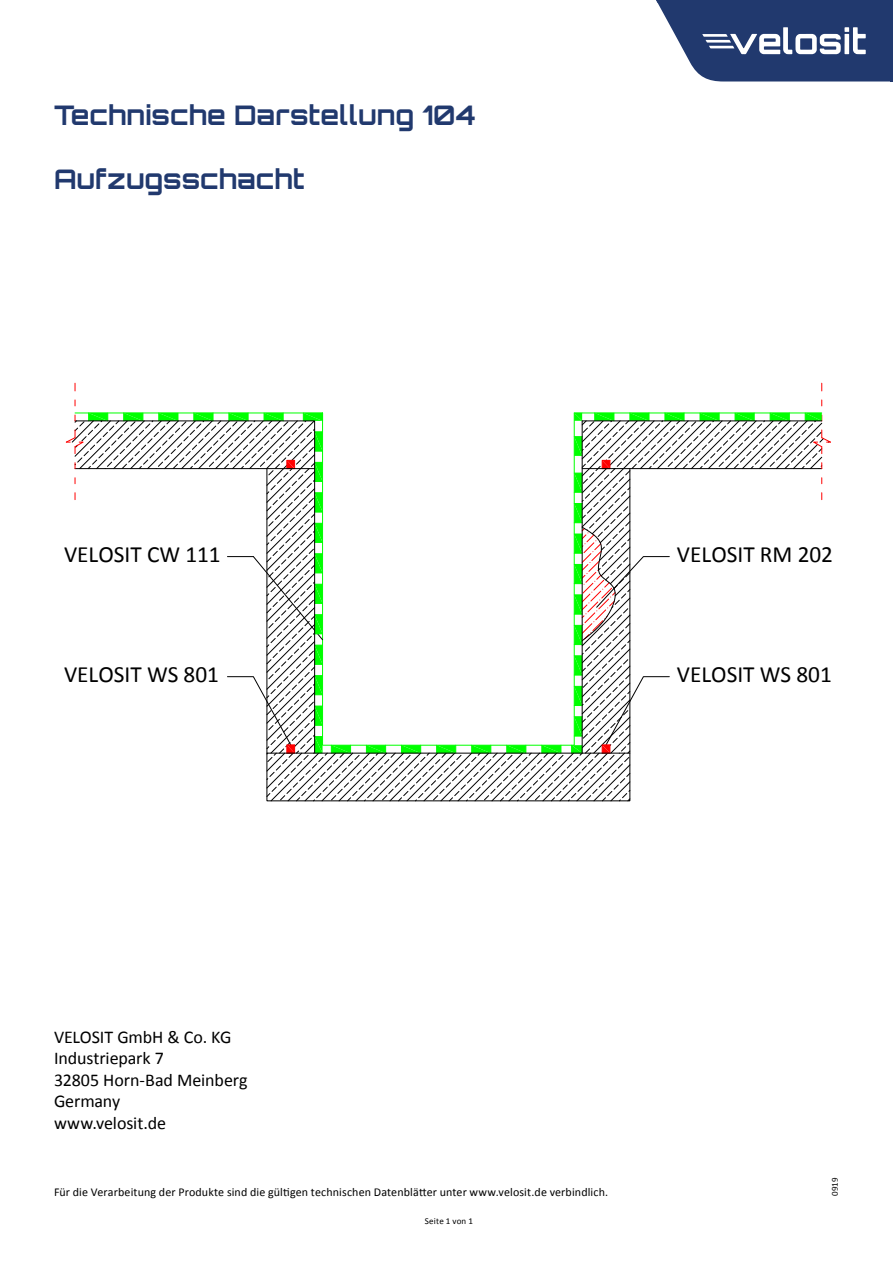
<style>
.page{position:relative;width:893px;height:1263px;background:#fff}
.page>*{position:absolute;margin:0;border:0;box-sizing:border-box;transform-origin:0 0}
.t1{font:34.95px "Calibri";color:#000}
.t2{font:700 27px "Orbitron";color:#21396e}
.t3{font:23.25px "Calibri";color:#000}
.t4{font:18px/21.6px "Calibri";letter-spacing:-.005em;color:#000}
.t5{font:12px "Calibri";letter-spacing:.01em;color:#000}
.t6{font:9px "Calibri";letter-spacing:.02em;color:#000}
</style>
<div class="page">
<svg style="left:656px;top:0;width:234px;height:81px"></svg>
<hr style="left:890px;top:0;width:3px;height:82px;background:#21396e">
<svg style="left:66px;top:413px;width:765px;height:388px"></svg>
<hr style="left:582px;top:420px;width:240px;height:1px;background:#000">
<h2 class="t2" style="left:54px;top:98px;width:423px">Technische Darstellung 104</h2>
<h2 class="t2" style="left:54px;top:163px;width:252px">Aufzugsschacht</h2>
<h3 class="t3" style="left:64px;top:547px;width:158px">VELOSIT CW 111</h3>
<h3 class="t3" style="left:677px;top:547px;width:158px">VELOSIT RM 202</h3>
<h3 class="t3" style="left:64px;top:667px;width:156px">VELOSIT WS 801</h3>
<h3 class="t3" style="left:677px;top:667px;width:156px">VELOSIT WS 801</h3>
<h3 class="t4" style="left:54px;top:1025px;width:195px">VELOSIT GmbH &amp; Co. KG<br>Industriepark 7<br>32805 Horn-Bad Meinberg<br>Germany<br>www.velosit.de</h3>
<h1 class="t1" style="left:295px;top:1172px;width:318px">TD 104: ELEVATOR PIT</h1>
<p class="t6" style="left:829px;top:1196px;width:20px;rotate:-90deg">0919</p>
<p class="t5" style="left:54px;top:1184px;width:556px">Für die Verarbeitung der Produkte sind die gültigen technischen Datenblätter unter www.velosit.de verbindlich.</p>
<p class="t6" style="left:425px;top:1215px;width:50px">Seite 1 von 1</p>
</div>
